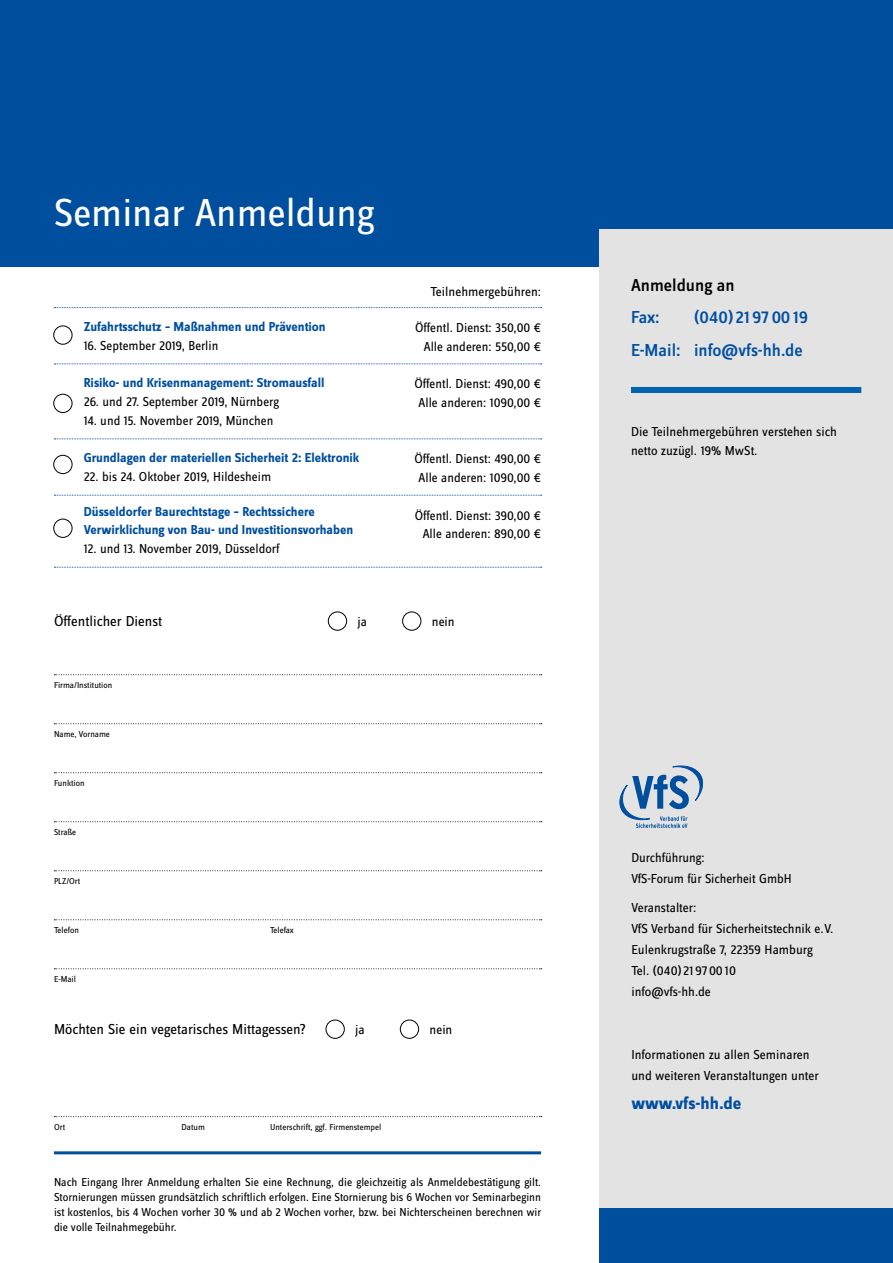
<style>
.page{position:relative;width:893px;height:1263px;background:#fff}
.page>*{position:absolute;margin:0;border:0;box-sizing:border-box;transform-origin:0 0}
.t1{font:40.5px "Zine Sans Dis";color:#fff}
.t2{font:500 18px/32.5px "Zine Sans Dis";color:#004f9f;text-align:right}
.t3{font:700 18px "Zine Sans Dis";color:#004f9f}
.t4{font:500 18px "Zine Sans Dis";color:#000}
.t5{font:15px "Zine Sans Dis";color:#000}
.t6{font:13.5px/21px "Zine Sans Dis";color:#000}
.t7{font:700 13.5px/18.8px "Zine Sans Dis";color:#004f9f}
.t8{font:13.5px "Zine Sans Dis Regular Roman Tf";color:#000}
.t9{font:12px/15px "Zine Sans Dis";color:#000;text-align:justify}
.t10{font:9px "Zine Sans Dis";color:#000}
</style>
<div class="page">
<div style="left:0;top:0;width:893px;height:266px;background:#004f9f"></div>
<div style="left:600px;top:229px;width:293px;height:993px;background:#e3e3e3"></div>
<div style="left:600px;top:1209px;width:293px;height:54px;background:#004f9f"></div>
<svg style="left:54px;top:674px;width:488px;height:1px"></svg>
<svg style="left:54px;top:723px;width:488px;height:1px"></svg>
<svg style="left:54px;top:772px;width:488px;height:1px"></svg>
<svg style="left:54px;top:821px;width:488px;height:1px"></svg>
<svg style="left:54px;top:870px;width:488px;height:1px"></svg>
<svg style="left:54px;top:919px;width:488px;height:1px"></svg>
<svg style="left:54px;top:968px;width:488px;height:1px"></svg>
<div style="left:328px;top:611px;width:19px;height:20px;border:1px solid #000;border-radius:50%"></div>
<div style="left:402px;top:611px;width:19px;height:20px;border:1px solid #000;border-radius:50%"></div>
<div style="left:326px;top:1020px;width:19px;height:19px;border:1px solid #000;border-radius:50%"></div>
<div style="left:400px;top:1020px;width:19px;height:19px;border:1px solid #000;border-radius:50%"></div>
<svg style="left:54px;top:307px;width:488px;height:1px"></svg>
<svg style="left:54px;top:363px;width:488px;height:1px"></svg>
<svg style="left:54px;top:438px;width:488px;height:1px"></svg>
<svg style="left:54px;top:495px;width:488px;height:1px"></svg>
<svg style="left:54px;top:567px;width:488px;height:1px"></svg>
<div style="left:631px;top:387px;width:230px;height:6px;background:#0064b0"></div>
<svg style="left:620px;top:765px;width:83px;height:63px"></svg>
<svg style="left:54px;top:1116px;width:488px;height:1px"></svg>
<hr style="left:54px;top:1151px;width:487px;height:3px;background:#004f9f">
<div style="left:53px;top:325px;width:19px;height:20px;border:1px solid #000;border-radius:50%"></div>
<div style="left:53px;top:394px;width:19px;height:19px;border:1px solid #000;border-radius:50%"></div>
<div style="left:53px;top:455px;width:19px;height:19px;border:1px solid #000;border-radius:50%"></div>
<div style="left:53px;top:519px;width:19px;height:19px;border:1px solid #000;border-radius:50%"></div>
<h1 class="t1" style="left:54px;top:193px;width:322px">Seminar Anmeldung</h1>
<p class="t7" style="left:84px;top:318px;width:243px">Zufahrtsschutz – Maßnahmen und Prävention</p>
<p class="t6" style="left:84px;top:335px;width:136px">16. September 2019, Berlin</p>
<p class="t7" style="left:84px;top:374px;width:242px">Risiko- und Krisenmanagement: Stromausfall</p>
<p class="t6" style="left:84px;top:392px;width:197px">26. und 27. September 2019, Nürnberg</p>
<p class="t6" style="left:84px;top:410px;width:191px">14. und 15. November 2019, München</p>
<p class="t7" style="left:84px;top:449px;width:277px">Grundlagen der materiellen Sicherheit 2: Elektronik</p>
<p class="t6" style="left:84px;top:467px;width:189px">22. bis 24. Oktober 2019, Hildesheim</p>
<p class="t7" style="left:84px;top:502px;width:271px">Düsseldorfer Baurechtstage – Rechtssichere<br>Verwirklichung von Bau- und Investitionsvorhaben</p>
<p class="t6" style="left:84px;top:539px;width:197px">12. und 13. November 2019, Düsseldorf</p>
<p class="t6" style="left:431px;top:282px;width:112px">Teilnehmergebühren:</p>
<p class="t6" style="left:415px;top:319px;width:127px;line-height:18.8px;text-align:right">Öffentl. Dienst: 350,00 €<br>Alle anderen: 550,00 €</p>
<p class="t6" style="left:414px;top:375px;width:128px;line-height:18.8px;text-align:center">Öffentl. Dienst: 490,00 €<br>Alle anderen: 1090,00 €</p>
<p class="t6" style="left:414px;top:450px;width:128px;line-height:18.8px;text-align:center">Öffentl. Dienst: 490,00 €<br>Alle anderen: 1090,00 €</p>
<p class="t6" style="left:415px;top:506px;width:128px;line-height:18.8px;text-align:center">Öffentl. Dienst: 390,00 €<br>Alle anderen: 890,00 €</p>
<p class="t5" style="left:54px;top:614px;width:110px">Öffentlicher Dienst</p>
<p class="t8" style="left:358px;top:615px;width:11px">ja</p>
<p class="t8" style="left:432px;top:615px;width:24px">nein</p>
<p class="t10" style="left:54px;top:681px;width:60px">Firma/Institution</p>
<p class="t10" style="left:54px;top:730px;width:57px">Name, Vorname</p>
<p class="t10" style="left:54px;top:779px;width:32px">Funktion</p>
<p class="t10" style="left:54px;top:828px;width:24px">Straße</p>
<p class="t10" style="left:54px;top:877px;width:28px">PLZ/Ort</p>
<p class="t10" style="left:54px;top:926px;width:26px">Telefon</p>
<p class="t10" style="left:270px;top:926px;width:25px">Telefax</p>
<p class="t10" style="left:54px;top:975px;width:23px">E-Mail</p>
<p class="t5" style="left:54px;top:1022px;width:254px">Möchten Sie ein vegetarisches Mittagessen?</p>
<p class="t8" style="left:355px;top:1023px;width:11px">ja</p>
<p class="t8" style="left:430px;top:1023px;width:24px">nein</p>
<p class="t10" style="left:54px;top:1122px;width:13px">Ort</p>
<p class="t10" style="left:182px;top:1122px;width:25px">Datum</p>
<p class="t10" style="left:270px;top:1122px;width:113px">Unterschrift, ggf. Firmenstempel</p>
<p class="t9" style="left:54px;top:1175px;width:489px">Nach Eingang Ihrer Anmeldung erhalten Sie eine Rechnung, die gleichzeitig als Anmeldebestätigung gilt.<br>Stornierungen müssen grundsätzlich schriftlich erfolgen. Eine Stornierung bis 6 Wochen vor Seminarbeginn ist kostenlos, bis 4 Wochen vorher 30 % und ab 2 Wochen vorher, bzw. bei Nichterscheinen berechnen wir die volle Teilnahmegebühr.</p>
<h2 class="t4" style="left:631px;top:276px;width:105px">Anmeldung an</h2>
<h2 class="t2" style="left:631px;top:302px;width:30px">Fax:</h2>
<h2 class="t2" style="left:631px;top:302px;width:179px">(040)2197 00 19<br>E-Mail: info@vfs-hh.de</h2>
<p class="t6" style="left:631px;top:423px;width:207px;line-height:18.8px">Die Teilnehmergebühren verstehen sich netto zuzügl. 19% MwSt.</p>
<p class="t6" style="left:631px;top:847px;width:162px">Durchführung:<br>VfS-Forum für Sicherheit GmbH</p>
<p class="t6" style="left:631px;top:898px;width:203px">Veranstalter:<br>VfS Verband für Sicherheitstechnik e.V.<br>Eulenkrugstraße 7, 22359 Hamburg<br>Tel. (040)2197 00 10<br>info@vfs-hh.de</p>
<p class="t6" style="left:631px;top:1045px;width:189px">Informationen zu allen Seminaren und weiteren Veranstaltungen unter</p>
<h2 class="t3" style="left:631px;top:1093px;width:112px">www.vfs-hh.de</h2>
</div>
